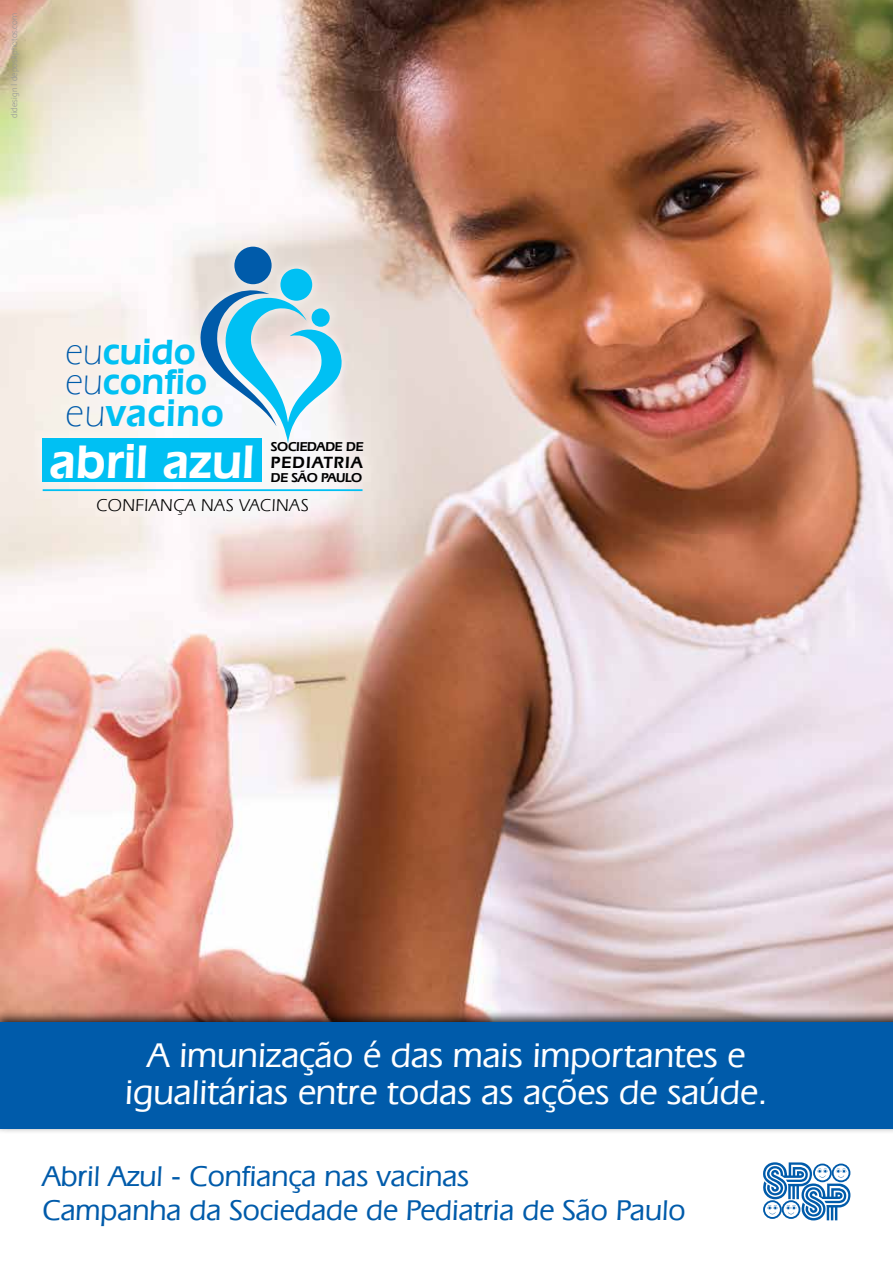
<style>
.page{position:relative;width:893px;height:1263px;background:#fff}
.page>*{position:absolute;margin:0;border:0;box-sizing:border-box;transform-origin:0 0}
.t1{font:600 49.5px "Eras IT Cby BT";color:#fff}
.t2{font:600 38.7px "Eras IT Cby BT";letter-spacing:.02em;color:#00c0f3}
.t3{font:600 36.9px/30.6px "Eras IT Cby BT";color:#00c0f3}
.t4{font:500 36px/37.5px "Eras IT Cby BT";color:#fff;text-align:center}
.t5{font:500 30px/34.5px "Eras IT Cby BT";color:#005baa}
.t6{font:18px "Eras IT Cby BT";letter-spacing:.02em;color:#000}
.t7{font:600 17.1px "Eras IT Cby BT";letter-spacing:.07em;color:#000}
.t8{font:600 13.5px "Eras IT Cby BT";letter-spacing:-.02em;color:#000}
.t9{font:9px "Mosk Extra Light 200";color:#939598}
.s1{font-weight:300;color:#005baa}
</style>
<div class="page">
<img style="left:0;top:0;width:893px;height:1009px">
<div style="left:29px;top:234px;width:346px;height:292px;background:#fff;opacity:.75"></div>
<hr style="left:43px;top:489px;width:320px;height:2px;background:#00c0f3">
<div style="left:43px;top:439px;width:219px;height:43px;background:#00c0f3"></div>
<svg style="left:200px;top:290px;width:142px;height:153px"></svg>
<div style="left:234px;top:247px;width:38px;height:37px;background:#005baa;border-radius:50%"></div>
<div style="left:280px;top:269px;width:32px;height:32px;background:#00c0f3;border-radius:50%"></div>
<div style="left:312px;top:308px;width:18px;height:19px;background:#00c0f3;border-radius:50%"></div>
<div style="left:0;top:1009px;width:893px;height:125px;background:#000;opacity:.75"></div>
<div style="left:0;top:1023px;width:893px;height:106px;background:#005baa"></div>
<svg style="left:763px;top:1162px;width:87px;height:58px"></svg>
<p class="t9" style="left:9px;top:118px;width:107px;rotate:-90deg">didesign | depositphotos.com</p>
<p class="t3" style="left:65px;top:336px;width:143px"><span class="s1">eu</span>cuido <span class="s1">eu</span>confio</p>
<p class="t2" style="left:65px;top:389px;width:160px"><span class="s1">eu</span>vacino</p>
<p class="t8" style="left:271px;top:439px;width:94px">SOCIEDADE DE</p>
<p class="t7" style="left:271px;top:452px;width:93px">PEDIATRIA</p>
<h1 class="t1" style="left:50px;top:431px;width:207px">abril azul</h1>
<p class="t8" style="left:271px;top:469px;width:93px">DE SÃO PAULO</p>
<p class="t6" style="left:96px;top:494px;width:214px">CONFIANÇA NAS VACINAS</p>
<p class="t4" style="left:125px;top:1035px;width:644px">A imunização é das mais importantes e igualitárias entre todas as ações de saúde.</p>
<p class="t5" style="left:43px;top:1158px;width:645px">Abril Azul - Confiança nas vacinas<br>Campanha da Sociedade de Pediatria de São Paulo</p>
</div>
